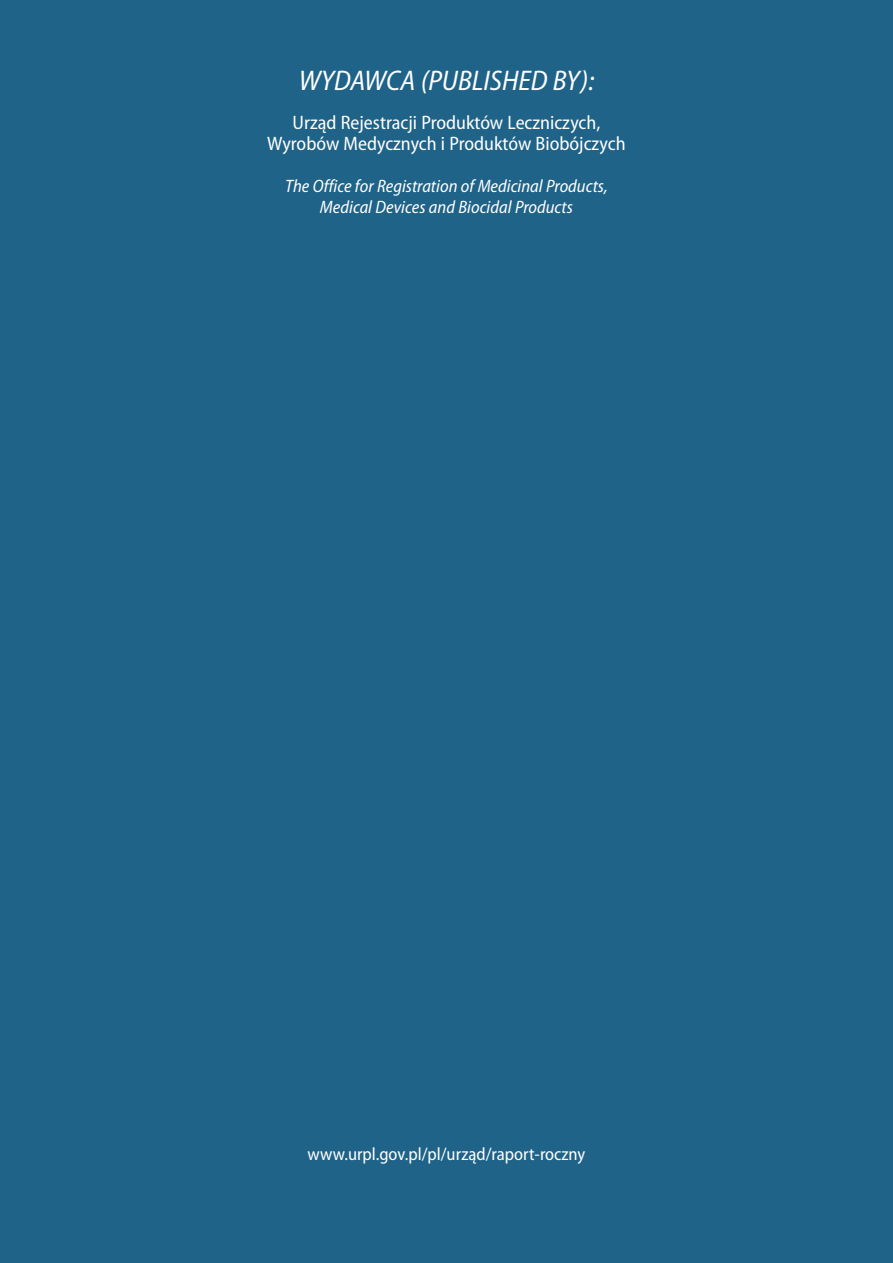
<style>
.page{position:relative;width:893px;height:1263px;background:#1f6388}
.page>*{position:absolute;margin:0;border:0;box-sizing:border-box;transform-origin:0 0}
.t1{font:italic semi-condensed 28.5px "Myriad Pro";color:#fff}
.t2{font:semi-condensed 19.5px/21px "Myriad Pro";color:#fff;text-align:center}
.t3{font:italic semi-condensed 18px/21px "Myriad Pro";color:#fff;text-align:center}
.t4{font:semi-condensed 18px "Myriad Pro";color:#fff}
</style>
<div class="page">
<h1 class="t1" style="left:299px;top:65px;width:297px">WYDAWCA (PUBLISHED BY):</h1>
<p class="t2" style="left:267px;top:112px;width:360px">Urząd Rejestracji Produktów Leczniczych,<br>Wyrobów Medycznych i Produktów Biobójczych</p>
<p class="t3" style="left:285px;top:176px;width:324px">The Office for Registration of Medicinal Products,<br>Medical Devices and Biocidal Products</p>
<p class="t4" style="left:308px;top:1144px;width:279px">www.urpl.gov.pl/pl/urząd/raport-roczny</p>
</div>
